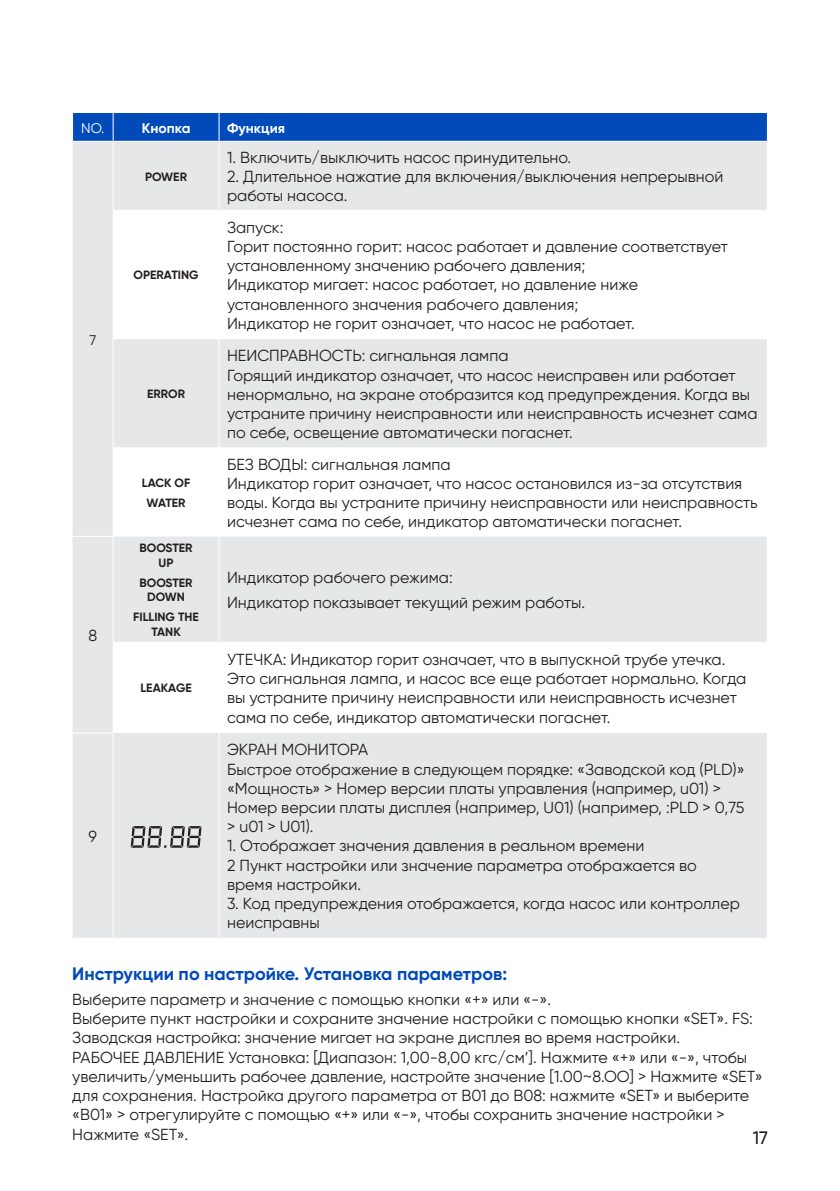
<style>
.page{position:relative;width:840px;height:1191px;background:#fff}
.page>*{position:absolute;margin:0;border:0;box-sizing:border-box;transform-origin:0 0}
.Осно_текст_по_формат{font:700 18px "Gilroy";color:#004aba}
.t1{font:500 18px "Gilroy";color:#231f20}
.Текст_для_таблиц{font:16px/19.2px "Gilroy";color:#231f20}
.Осно_текст_по_формат-2{font:16px/19.2px "Gilroy";color:#231f20}
.Текст_для_таблиц-2{font:700 14px "Gilroy";color:#fff}
.Текст_для_таблиц-3{font:14px "Gilroy";color:#fff}
.Текст_для_таблиц-4{font:14px "Gilroy";color:#231f20}
.Текст_для_таблиц-5{font:700 12px/14.4px "Gilroy";color:#231f20;text-align:center}
</style>
<div class="page">
<div style="left:72px;top:142px;width:694px;height:795px;background:#e6e7e9"></div>
<svg style="left:114px;top:210px;width:652px;height:523px"></svg>
<hr style="left:72px;top:536px;width:41px;height:1px;background:#fff">
<hr style="left:72px;top:732px;width:41px;height:1px;background:#fff">
<div style="left:72px;top:113px;width:695px;height:28px;background:#004aba"></div>
<hr style="left:113px;top:142px;width:1px;height:68px;background:#fff">
<hr style="left:218px;top:142px;width:1px;height:68px;background:#fff">
<hr style="left:113px;top:210px;width:1px;height:129px;background:#fff">
<hr style="left:218px;top:210px;width:1px;height:129px;background:#fff">
<hr style="left:113px;top:339px;width:1px;height:108px;background:#fff">
<hr style="left:218px;top:339px;width:1px;height:108px;background:#fff">
<hr style="left:113px;top:447px;width:1px;height:89px;background:#fff">
<hr style="left:218px;top:447px;width:1px;height:89px;background:#fff">
<hr style="left:113px;top:536px;width:1px;height:106px;background:#fff">
<hr style="left:218px;top:536px;width:1px;height:106px;background:#fff">
<hr style="left:113px;top:642px;width:1px;height:91px;background:#fff">
<hr style="left:218px;top:642px;width:1px;height:91px;background:#fff">
<hr style="left:113px;top:733px;width:1px;height:204px;background:#fff">
<hr style="left:218px;top:733px;width:1px;height:204px;background:#fff">
<svg style="left:131px;top:826px;width:70px;height:21px"></svg>
<p class="Текст_для_таблиц-3" style="left:81px;top:119px;width:25px">NO.</p>
<p class="Текст_для_таблиц-2" style="left:142px;top:119px;width:50px">Кнопка</p>
<p class="Текст_для_таблиц-2" style="left:227px;top:119px;width:59px">Функция</p>
<p class="Текст_для_таблиц-4" style="left:89px;top:331px;width:8px">7</p>
<p class="Текст_для_таблиц" style="left:88px;top:626px;width:10px">8</p>
<p class="Текст_для_таблиц-5" style="left:145px;top:169px;width:43px">POWER</p>
<p class="Текст_для_таблиц-5" style="left:133px;top:268px;width:66px">OPERATING</p>
<p class="Текст_для_таблиц-5" style="left:147px;top:387px;width:39px">ERROR</p>
<p class="Текст_для_таблиц-5" style="left:142px;top:472px;width:50px;line-height:20px">LACK OF<br>WATER</p>
<p class="Текст_для_таблиц-5" style="left:139px;top:541px;width:54px">BOOSTER<br>UP</p>
<p class="Текст_для_таблиц-5" style="left:139px;top:575px;width:54px">BOOSTER<br>DOWN</p>
<p class="Текст_для_таблиц-5" style="left:133px;top:609px;width:67px">FILLING THE<br>TANK</p>
<p class="Текст_для_таблиц-5" style="left:140px;top:681px;width:53px">LEAKAGE</p>
<p class="Текст_для_таблиц" style="left:227px;top:148px;width:345px">1. Включить/выключить насос принудительно.</p>
<p class="Текст_для_таблиц" style="left:227px;top:167px;width:497px">2. Длительное нажатие для включения/выключения непрерывной работы насоса.</p>
<p class="Текст_для_таблиц" style="left:227px;top:217px;width:58px">Запуск:</p>
<p class="Текст_для_таблиц" style="left:227px;top:237px;width:502px">Горит постоянно горит: насос работает и давление соответствует</p>
<p class="Текст_для_таблиц" style="left:227px;top:256px;width:360px">установленному значению рабочего давления;</p>
<p class="Текст_для_таблиц" style="left:227px;top:275px;width:412px">Индикатор мигает: насос работает, но давление ниже установленного значения рабочего давления;</p>
<p class="Текст_для_таблиц" style="left:227px;top:313px;width:409px">Индикатор не горит означает, что насос не работает.</p>
<p class="Текст_для_таблиц" style="left:227px;top:346px;width:283px">НЕИСПРАВНОСТЬ: сигнальная лампа</p>
<p class="Текст_для_таблиц" style="left:227px;top:365px;width:531px">Горящий индикатор означает, что насос неисправен или работает ненормально, на экране отобразится код предупреждения. Когда вы устраните причину неисправности или неисправность исчезнет сама по себе, освещение автоматически погаснет.</p>
<p class="Текст_для_таблиц" style="left:227px;top:454px;width:225px">БЕЗ ВОДЫ: сигнальная лампа</p>
<p class="Текст_для_таблиц" style="left:227px;top:473px;width:516px">Индикатор горит означает, что насос остановился из-за отсутствия</p>
<p class="Текст_для_таблиц" style="left:227px;top:492px;width:531px">воды. Когда вы устраните причину неисправности или неисправность</p>
<p class="Текст_для_таблиц" style="left:227px;top:512px;width:456px">исчезнет сама по себе, индикатор автоматически погаснет.</p>
<p class="Текст_для_таблиц" style="left:227px;top:568px;width:227px">Индикатор рабочего режима:</p>
<p class="Текст_для_таблиц" style="left:227px;top:592px;width:359px">Индикатор показывает текущий режим работы.</p>
<p class="Текст_для_таблиц" style="left:227px;top:649px;width:520px">УТЕЧКА: Индикатор горит означает, что в выпускной трубе утечка.<br>Это сигнальная лампа, и насос все еще работает нормально. Когда вы устраните причину неисправности или неисправность исчезнет сама по себе, индикатор автоматически погаснет.</p>
<p class="Текст_для_таблиц" style="left:227px;top:740px;width:143px">ЭКРАН МОНИТОРА</p>
<p class="Текст_для_таблиц" style="left:227px;top:759px;width:519px">Быстрое отображение в следующем порядке: «Заводской код (PLD)»</p>
<p class="Текст_для_таблиц" style="left:227px;top:778px;width:495px">«Мощность» &gt; Номер версии платы управления (например, u01) &gt;</p>
<p class="Текст_для_таблиц" style="left:227px;top:797px;width:518px">Номер версии платы дисплея (например, U01) (например, :PLD &gt; 0,75</p>
<p class="Текст_для_таблиц" style="left:227px;top:817px;width:88px">&gt; u01 &gt; U01).</p>
<p class="Текст_для_таблиц" style="left:227px;top:836px;width:418px">1. Отображает значения давления в реальном времени</p>
<p class="Текст_для_таблиц" style="left:227px;top:855px;width:471px">2 Пункт настройки или значение параметра отображается во</p>
<p class="Текст_для_таблиц" style="left:227px;top:874px;width:135px">время настройки.</p>
<p class="Текст_для_таблиц" style="left:227px;top:893px;width:514px">3. Код предупреждения отображается, когда насос или контроллер</p>
<p class="Текст_для_таблиц" style="left:227px;top:913px;width:94px">неисправны</p>
<p class="Осно_текст_по_формат" style="left:72px;top:962px;width:436px">Инструкции по настройке. Установка параметров:</p>
<p class="Осно_текст_по_формат-2" style="left:72px;top:989px;width:480px">Выберите параметр и значение с помощью кнопки «+» или «-».</p>
<p class="Осно_текст_по_формат-2" style="left:72px;top:1009px;width:691px">Выберите пункт настройки и сохраните значение настройки с помощью кнопки «SET». FS:<br>Заводская настройка: значение мигает на экране дисплея во время настройки.<br>РАБОЧЕЕ ДАВЛЕНИЕ Установка: [Диапазон: 1,00-8,00 кгс/см’]. Нажмите «+» или «-», чтобы увеличить/уменьшить рабочее давление, настройте значение [1.00~8.ОО] &gt; Нажмите «SET» для сохранения. Настройка другого параметра от В01 до В08: нажмите «SET» и выберите «В01» &gt; отрегулируйте с помощью «+» или «-», чтобы сохранить значение настройки &gt; Нажмите «SET».</p>
<p class="Текст_для_таблиц" style="left:89px;top:826px;width:10px">9</p>
<p class="t1" style="left:752px;top:1126px;width:17px">17</p>
</div>
